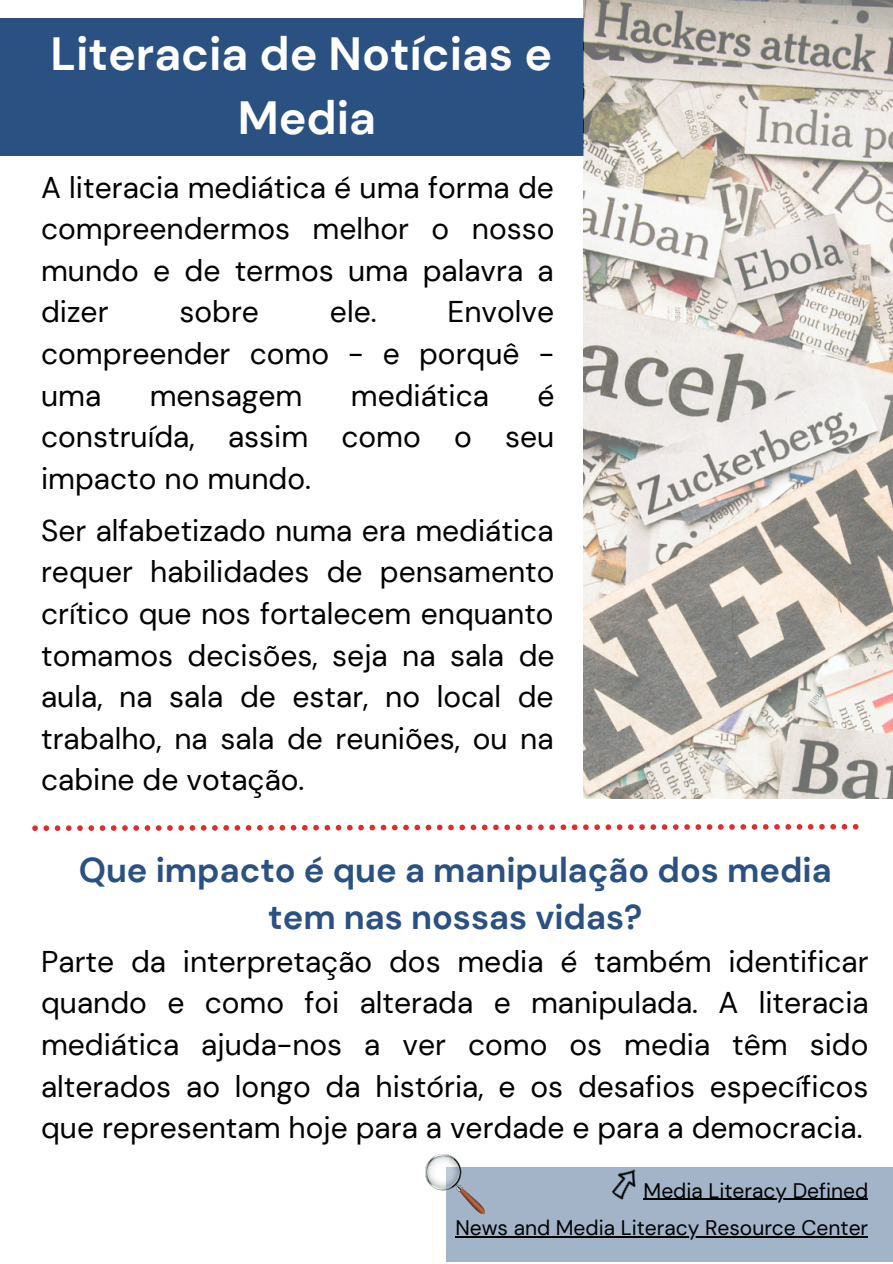
<style>
.page{position:relative;width:893px;height:1264px;background:#fff}
.page>*{position:absolute;margin:0;border:0;box-sizing:border-box;transform-origin:0 0}
.t1{font:700 46.5px/64.1px "DM Sans";color:#fff;text-align:center}
.t2{font:700 34.5px/47.2px "DM Sans";color:#2a5181;text-align:center}
.t3{font:30px/41.5px "DM Sans";color:#000;text-align:justify}
.t4{font:21px/37.7px "DM Sans";color:#000;text-align:right}
</style>
<div class="page">
<div style="left:0;top:19px;width:583px;height:137px;background:#2a5181"></div>
<img style="left:583px;top:0;width:309px;height:798px">
<div style="left:446px;top:1167px;width:446px;height:94px;background:#a3b4c9"></div>
<hr style="left:643px;top:1198px;width:225px;height:1px;background:#000">
<hr style="left:455px;top:1236px;width:413px;height:1px;background:#000">
<svg style="left:32px;top:824px;width:826px;height:7px"></svg>
<img style="left:611px;top:1169px;width:25px;height:31px">
<img style="left:426px;top:1154px;width:58px;height:59px">
<h1 class="t1" style="left:51px;top:22px;width:503px">Literacia de Notícias e<br>Media</h1>
<p class="t3" style="left:41px;top:166px;width:515px">A literacia mediática é uma forma de compreendermos melhor o nosso mundo e de termos uma palavra a dizer</p>
<p class="t3" style="left:41px;top:291px;width:514px;text-indent:406px">Envolve compreender como - e porquê - uma</p>
<p class="t3" style="left:179px;top:291px;width:81px">sobre</p>
<p class="t3" style="left:330px;top:291px;width:48px">ele.</p>
<p class="t3" style="left:41px;top:374px;width:515px;text-indent:496px">é construída, assim como o seu impacto no mundo.</p>
<p class="t3" style="left:150px;top:374px;width:154px">mensagem</p>
<p class="t3" style="left:351px;top:374px;width:140px">mediática</p>
<p class="t3" style="left:41px;top:509px;width:515px">Ser alfabetizado numa era mediática requer habilidades de pensamento crítico que nos fortalecem enquanto tomamos decisões, seja na sala de aula, na sala de estar, no local de trabalho, na sala de reuniões, ou na cabine de votação.</p>
<p class="t2" style="left:79px;top:846px;width:754px">Que impacto é que a manipulação dos media tem nas nossas vidas?</p>
<p class="t3" style="left:41px;top:940px;width:829px">Parte da interpretação dos media é também identificar quando e como foi alterada e manipulada. A literacia mediática ajuda-nos a ver como os media têm sido alterados ao longo da história, e os desafios específicos que representam hoje para a verdade e para a democracia.</p>
<p class="t4" style="left:455px;top:1171px;width:414px">Media Literacy Defined<br>News and Media Literacy Resource Center</p>
</div>
